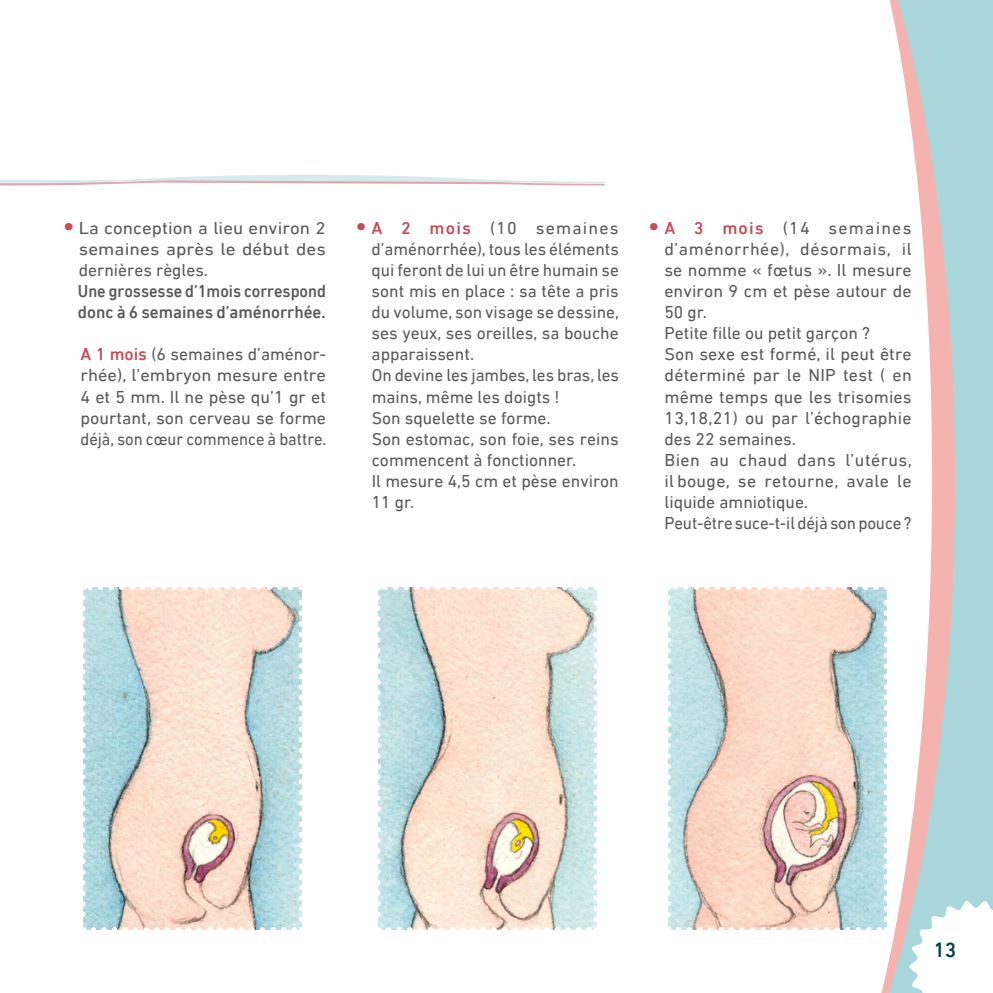
<style>
.page{position:relative;width:993px;height:993px;background:#fff}
.page>*{position:absolute;margin:0;border:0;box-sizing:border-box;transform-origin:0 0}
.t1{font:500 21px "DIN Next LT Pro";color:#003f4c}
.t2{font:17.5px/21px "DIN Next LT Pro";color:#58585a;text-align:justify}
.t3{font:17.5px/21px "DIN Next LT Pro";color:#58585a;text-align:justify;scale:1.08 1}
.t4{font:500 17.5px/21px "DIN Next LT Pro";color:#58585a;scale:.93 1}
.s1{font-family:"Bauhaus";font-weight:300;font-size:21px;color:#c94b57}
.s2{font-weight:500;color:#c94b57}
</style>
<div class="page">
<svg style="left:881px;top:0;width:111px;height:992px"></svg>
<svg style="left:909px;top:900px;width:83px;height:92px"></svg>
<svg style="left:0;top:175px;width:605px;height:11px"></svg>
<img style="left:83px;top:587px;width:218px;height:342px">
<svg style="left:83px;top:597px;width:3px;height:332px"></svg>
<svg style="left:93px;top:926px;width:209px;height:4px"></svg>
<svg style="left:298px;top:587px;width:4px;height:331px"></svg>
<svg style="left:83px;top:587px;width:208px;height:2px"></svg>
<img style="left:378px;top:587px;width:218px;height:342px">
<svg style="left:378px;top:597px;width:2px;height:332px"></svg>
<svg style="left:388px;top:926px;width:209px;height:4px"></svg>
<svg style="left:593px;top:587px;width:4px;height:331px"></svg>
<svg style="left:378px;top:587px;width:207px;height:2px"></svg>
<img style="left:668px;top:587px;width:218px;height:342px">
<svg style="left:678px;top:926px;width:202px;height:4px"></svg>
<svg style="left:668px;top:597px;width:2px;height:332px"></svg>
<svg style="left:883px;top:584px;width:5px;height:334px"></svg>
<svg style="left:668px;top:587px;width:207px;height:2px"></svg>
<p class="t3" style="left:79px;top:217px;width:230px;text-indent:-16px"><span class="s1">•</span> La conception a lieu environ 2 semaines après le début des dernières règles.</p>
<p class="t4" style="left:78px;top:281px;width:268px">Une grossesse d’1mois correspond donc à 6 semaines d’aménorrhée.</p>
<p class="t2" style="left:80px;top:343px;width:247px"><span class="s2">A 1 mois</span> (6 semaines d’aménor&shy;rhée), l’embryon mesure entre 4 et 5 mm. Il ne pèse qu’1 gr et pourtant, son cerveau se forme déjà, son cœur commence à battre.</p>
<p class="t2" style="left:371px;top:217px;width:249px;text-indent:-16px"><span class="s1">•</span> <span class="s2">A 2 mois</span> (10 semaines d’aménorrhée), tous les éléments qui feront de lui un être humain se sont mis en place : sa tête a pris du volume, son visage se dessine, ses yeux, ses oreilles, sa bouche apparaissent.</p>
<p class="t2" style="left:371px;top:364px;width:249px">On devine les jambes, les bras, les mains, même les doigts !</p>
<p class="t2" style="left:371px;top:406px;width:180px">Son squelette se forme.</p>
<p class="t2" style="left:371px;top:427px;width:248px">Son estomac, son foie, ses reins commencent à fonctionner.</p>
<p class="t2" style="left:371px;top:469px;width:248px">Il mesure 4,5 cm et pèse environ<br>11 gr.</p>
<p class="t2" style="left:664px;top:217px;width:249px;text-indent:-16px"><span class="s1">•</span> <span class="s2">A 3 mois</span> (14 semaines d’aménorrhée), désormais, il se nomme « fœtus ». Il mesure environ 9 cm et pèse autour de 50 gr.</p>
<p class="t2" style="left:664px;top:322px;width:207px">Petite fille ou petit garçon ?</p>
<p class="t2" style="left:664px;top:343px;width:249px">Son sexe est formé, il peut être déterminé par le NIP test ( en même temps que les trisomies 13,18,21) ou par l’échographie des 22 semaines.</p>
<p class="t2" style="left:664px;top:448px;width:249px">Bien au chaud dans l’utérus, il bouge, se retourne, avale le liquide amniotique.</p>
<p class="t2" style="left:664px;top:511px;width:248px">Peut-être suce-t-il déjà son pouce ?</p>
<p class="t1" style="left:933px;top:937px;width:25px">13</p>
</div>
